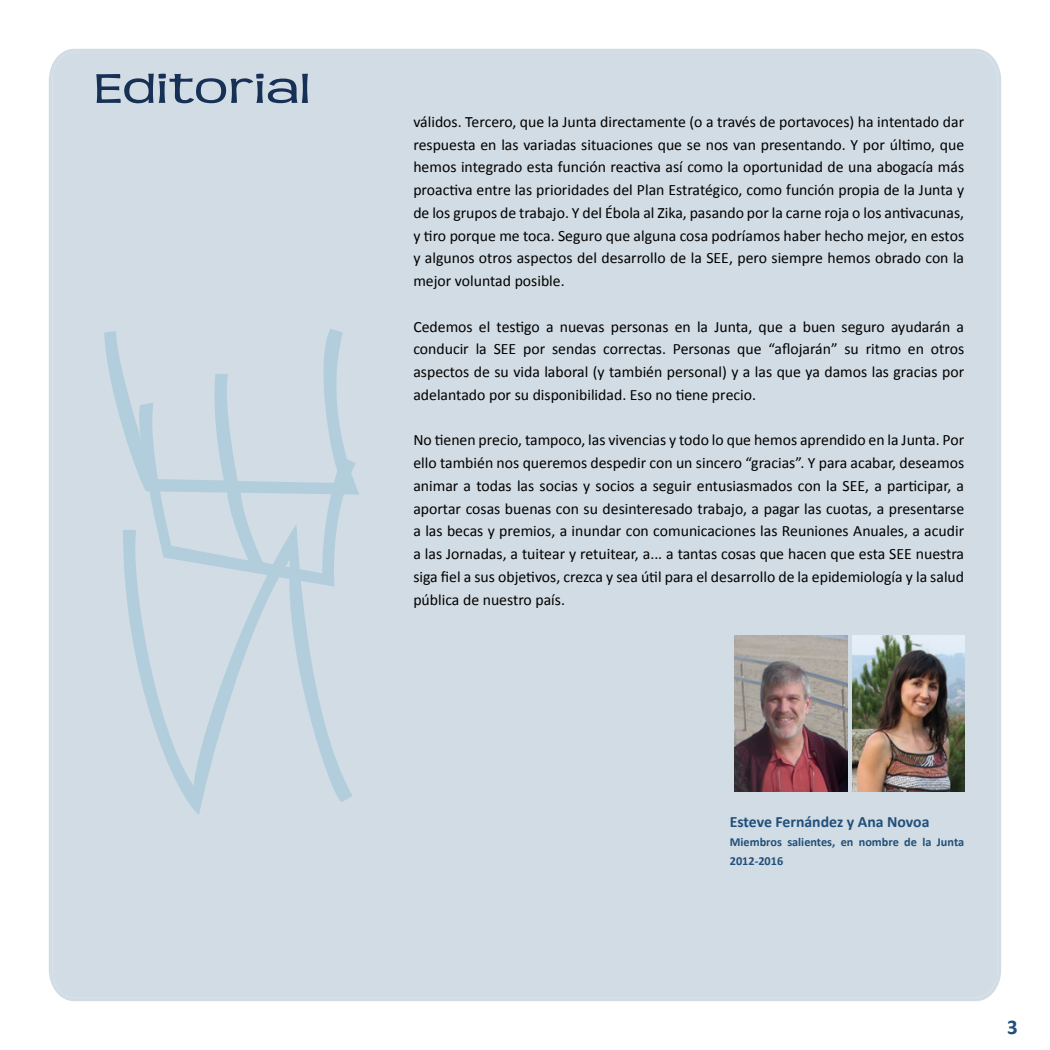
<style>
.page{position:relative;width:1050px;height:1050px;background:#fff}
.page>*{position:absolute;margin:0;border:0;box-sizing:border-box;transform-origin:0 0}
.t1{font:43.75px "Teen";color:#173055;scale:1.29 1}
.t2{font:700 21px "Calibri";color:#20507b}
.t3{font:15.75px/22.8px "Calibri";color:#000;text-align:justify}
.t4{font:700 15.75px "Calibri";color:#20507b}
.t5{font:700 12.25px/19.2px "Calibri";color:#20507b}
</style>
<div class="page">
<div style="left:49px;top:49px;width:952px;height:952px;background:#d2dce4"></div>
<img style="left:735px;top:636px;width:112px;height:155px">
<img style="left:852px;top:636px;width:112px;height:155px">
<svg style="left:123px;top:587px;width:230px;height:228px;background:#ccd9e2"></svg>
<svg style="left:104px;top:329px;width:255px;height:258px;background:#cad8e2"></svg>
<h1 class="t1" style="left:94px;top:62px;width:169px">Editorial</h1>
<p class="t3" style="left:413px;top:110px;width:552px">válidos. Tercero, que la Junta directamente (o a través de portavoces) ha intentado dar respuesta en las variadas situaciones que se nos van presentando. Y por último, que hemos integrado esta función reactiva así como la oportunidad de una abogacía más proactiva entre las prioridades del Plan Estratégico, como función propia de la Junta y de los grupos de trabajo. Y del Ébola al Zika, pasando por la carne roja o los antivacunas, y tiro porque me toca. Seguro que alguna cosa podríamos haber hecho mejor, en estos y algunos otros aspectos del desarrollo de la SEE, pero siempre hemos obrado con la mejor voluntad posible.</p>
<p class="t3" style="left:413px;top:315px;width:552px">Cedemos el testigo a nuevas personas en la Junta, que a buen seguro ayudarán a conducir la SEE por sendas correctas. Personas que “aflojarán” su ritmo en otros aspectos de su vida laboral (y también personal) y a las que ya damos las gracias por adelantado por su disponibilidad. Eso no tiene precio.</p>
<p class="t3" style="left:413px;top:429px;width:552px">No tienen precio, tampoco, las vivencias y todo lo que hemos aprendido en la Junta. Por ello también nos queremos despedir con un sincero “gracias”. Y para acabar, deseamos animar a todas las socias y socios a seguir entusiasmados con la SEE, a participar, a aportar cosas buenas con su desinteresado trabajo, a pagar las cuotas, a presentarse a las becas y premios, a inundar con comunicaciones las Reuniones Anuales, a acudir a las Jornadas, a tuitear y retuitear, a... a tantas cosas que hacen que esta SEE nuestra siga fiel a sus objetivos, crezca y sea útil para el desarrollo de la epidemiología y la salud pública de nuestro país.</p>
<p class="t4" style="left:730px;top:811px;width:201px">Esteve Fernández y Ana Novoa</p>
<p class="t5" style="left:730px;top:832px;width:236px">Miembros salientes, en nombre de la Junta<br>2012-2016</p>
<h2 class="t2" style="left:1007px;top:1013px;width:12px">3</h2>
</div>
